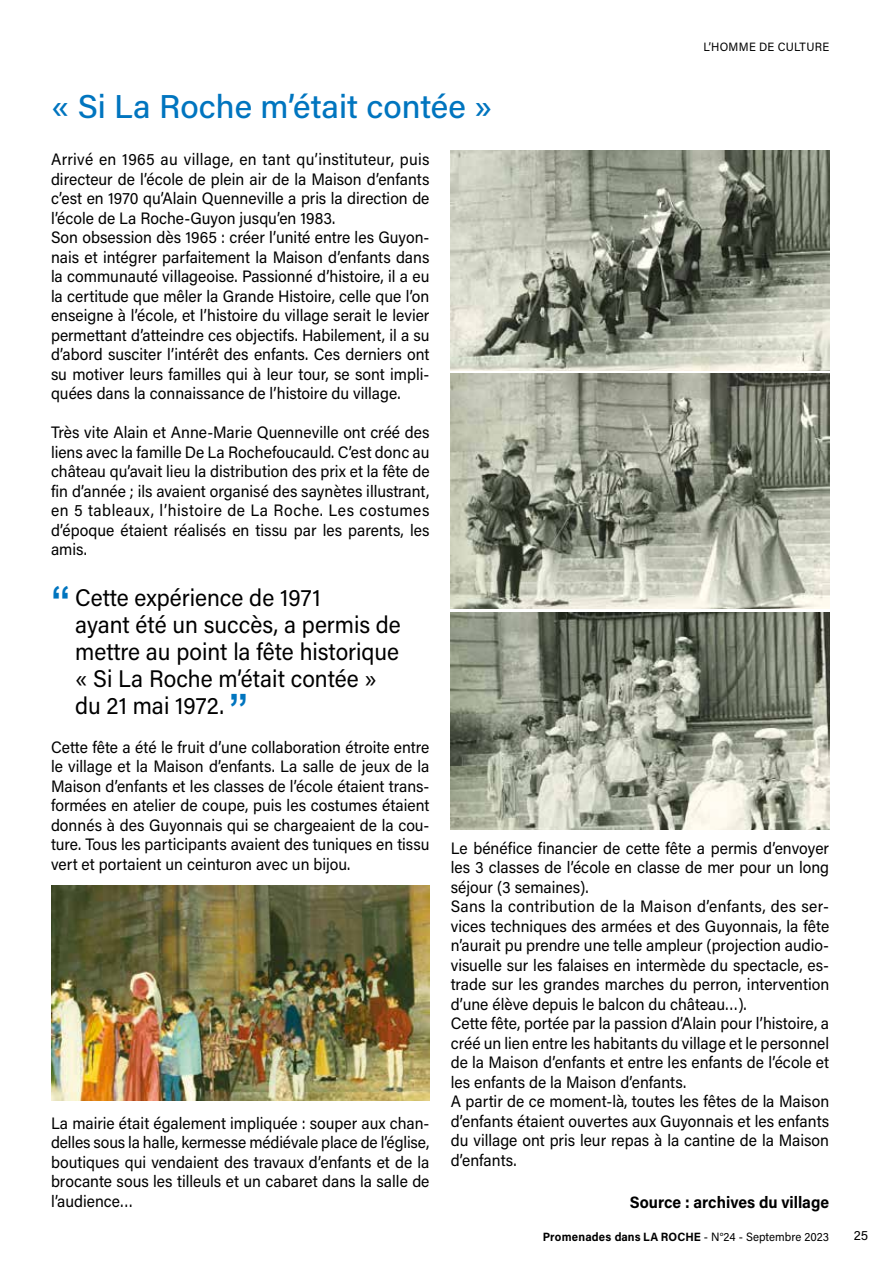
<style>
.page{position:relative;width:893px;height:1263px;background:#fff}
.page>*{position:absolute;margin:0;border:0;box-sizing:border-box;transform-origin:0 0}
.t1{font:500 33px "Acumin Pro";color:#0075bf}
.t2{font:24px/27px "Acumin Pro";color:#000;scale:.95 1}
.t3{font:16.5px/19.5px "Acumin Pro";color:#000;text-align:justify;scale:.95 1}
.t4{font:700 16.5px "Acumin Pro";color:#000;scale:.95 1}
.t5{font:13.5px "Acumin Pro";color:#000}
.t6{font:700 12px "Acumin Pro";letter-spacing:.01em;color:#000;scale:.95 1}
.t7{font:12px "Acumin Pro";letter-spacing:.025em;color:#000;scale:.95 1}
.s1{font-family:"Arial";font-weight:700;font-size:40.5px;color:#0075bf}
.s2{font-weight:400}
</style>
<div class="page">
<img style="left:451px;top:151px;width:378px;height:219px">
<img style="left:451px;top:373px;width:378px;height:235px">
<img style="left:451px;top:612px;width:378px;height:218px">
<img style="left:51px;top:886px;width:378px;height:214px">
<h1 class="t1" style="left:51px;top:83px;width:443px">« Si La Roche m’était contée »</h1>
<p class="t7" style="left:703px;top:39px;width:134px">L’HOMME DE CULTURE</p>
<p class="t3" style="left:51px;top:149px;width:400px;text-align:left">Arrivé en 1965 au village, en tant qu’instituteur, puis directeur de l’école de plein air de la Maison d’enfants c’est en 1970 qu’Alain Quenneville a pris la direction de l’école de La Roche-Guyon jusqu’en 1983.<br>Son obsession dès 1965 : créer l’unité entre les Guyon&shy;nais et intégrer parfaitement la Maison d’enfants dans la communauté villageoise. Passionné d’histoire, il a eu la certitude que mêler la Grande Histoire, celle que l’on enseigne à l’école, et l’histoire du village serait le levier permettant d’atteindre ces objectifs. Habilement, il a su d’abord susciter l’intérêt des enfants. Ces derniers ont su motiver leurs familles qui à leur tour, se sont impli&shy;quées dans la connaissance de l’histoire du village.</p>
<p class="t3" style="left:51px;top:422px;width:400px">Très vite Alain et Anne-Marie Quenneville ont créé des liens avec la famille De La Rochefoucauld. C’est donc au château qu’avait lieu la distribution des prix et la fête de fin d’année ; ils avaient organisé des saynètes illustrant, en 5 tableaux, l’histoire de La Roche. Les costumes d’époque étaient réalisés en tissu par les parents, les amis.</p>
<h2 class="t2" style="left:75px;top:583px;width:344px;text-indent:-24px"><span class="s1">“</span> Cette expérience de 1971<br>ayant été un succès, a permis de mettre au point la fête historique « Si La Roche m’était contée » du 21 mai 1972. <span class="s1">”</span></h2>
<p class="t3" style="left:51px;top:736px;width:400px">Cette fête a été le fruit d’une collaboration étroite entre le village et la Maison d’enfants. La salle de jeux de la Maison d’enfants et les classes de l’école étaient trans&shy;formées en atelier de coupe, puis les costumes étaient donnés à des Guyonnais qui se chargeaient de la cou&shy;ture. Tous les participants avaient des tuniques en tissu vert et portaient un ceinturon avec un bijou.</p>
<p class="t3" style="left:51px;top:1113px;width:400px">La mairie était également impliquée : souper aux chan&shy;delles sous la halle, kermesse médiévale place de l’église, boutiques qui vendaient des travaux d’enfants et de la brocante sous les tilleuls et un cabaret dans la salle de l’audience…</p>
<p class="t3" style="left:451px;top:837px;width:400px;text-align:left">Le bénéfice financier de cette fête a permis d’envoyer les 3 classes de l’école en classe de mer pour un long séjour (3 semaines).<br>Sans la contribution de la Maison d’enfants, des ser&shy;vices techniques des armées et des Guyonnais, la fête n’aurait pu prendre une telle ampleur (projection audio&shy;visuelle sur les falaises en intermède du spectacle, es&shy;trade sur les grandes marches du perron, intervention d’une élève depuis le balcon du château…).<br>Cette fête, portée par la passion d’Alain pour l’histoire, a créé un lien entre les habitants du village et le personnel de la Maison d’enfants et entre les enfants de l’école et les enfants de la Maison d’enfants.<br>A partir de ce moment-là, toutes les fêtes de la Maison d’enfants étaient ouvertes aux Guyonnais et les enfants du village ont pris leur repas à la cantine de la Maison d’enfants.</p>
<p class="t4" style="left:630px;top:1190px;width:211px">Source : archives du village</p>
<p class="t6" style="left:543px;top:1228px;width:303px">Promenades dans LA ROCHE <span class="s2">- N°24 - Septembre 2023</span></p>
<p class="t5" style="left:854px;top:1226px;width:16px">25</p>
</div>
